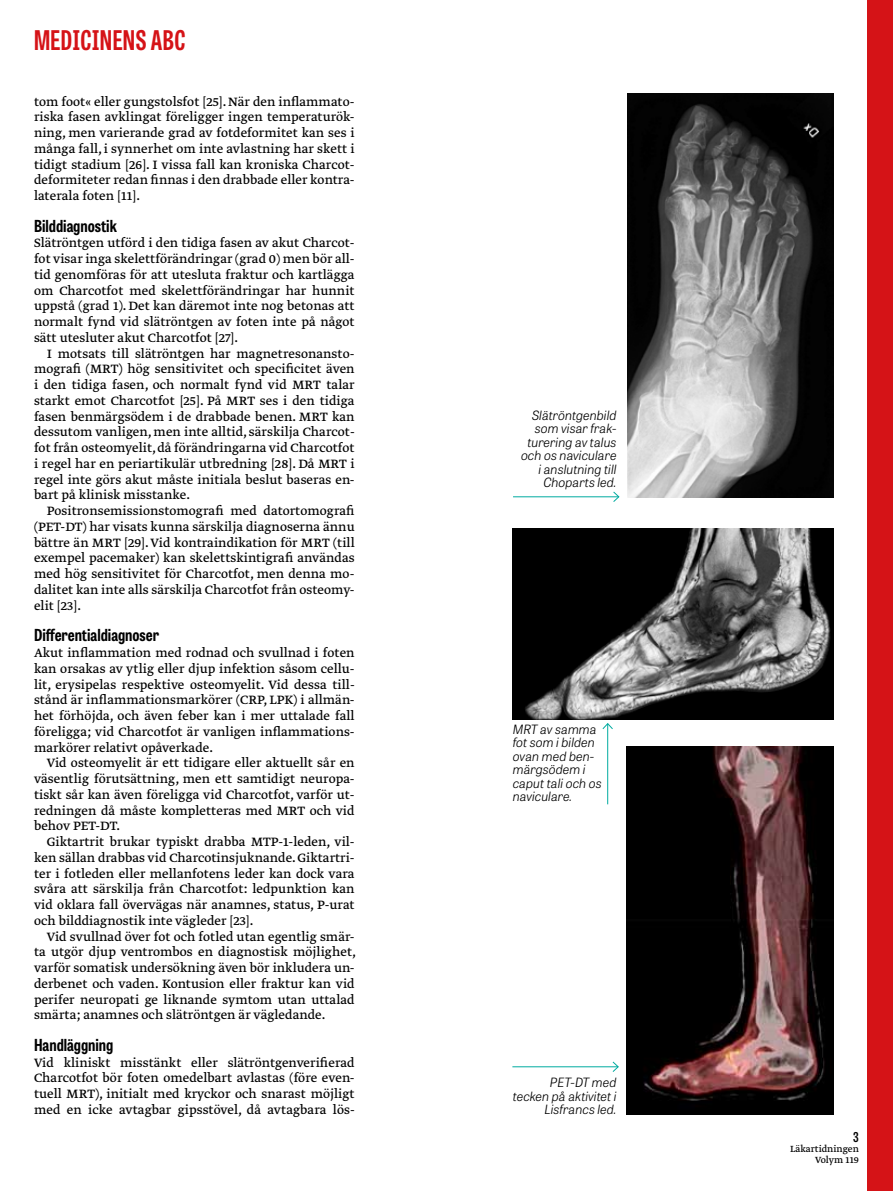
<style>
.page{position:relative;width:893px;height:1191px;background:#fff}
.page>*{position:absolute;margin:0;border:0;box-sizing:border-box;transform-origin:0 0}
.t1{font:700 27px "Tablet Gothic Compressed";letter-spacing:.02em;color:#d51317}
.t2{font:700 16.5px "Tablet Gothic Condensed";color:#000}
.t3{font:14.25px/15.8px "Greta Text Pro Regular Min";color:#000;text-align:justify}
.t4{font:600 13.5px "Tablet Gothic Condensed";color:#000}
.t5{font:italic 300 12.75px/13.5px "Tablet Gothic";color:#000;text-align:right}
.t6{font:10.5px/10.5px "Greta Text Pro";color:#000;text-align:right}
</style>
<div class="page">
<div style="left:867px;top:0;width:26px;height:1191px;background:#d51317"></div>
<img style="left:627px;top:94px;width:206px;height:403px">
<img style="left:627px;top:746px;width:206px;height:368px">
<img style="left:513px;top:529px;width:320px;height:190px">
<hr style="left:607px;top:723px;width:1px;height:81px;background:#00aba0">
<svg style="left:602px;top:723px;width:11px;height:7px"></svg>
<hr style="left:513px;top:496px;width:106px;height:1px;background:#00aba0">
<svg style="left:612px;top:491px;width:8px;height:11px"></svg>
<hr style="left:512px;top:1066px;width:106px;height:1px;background:#00aba0">
<svg style="left:612px;top:1061px;width:7px;height:11px"></svg>
<h1 class="t1" style="left:34px;top:22px;width:153px">MEDICINENS ABC</h1>
<p class="t3" style="left:34px;top:94px;width:322px">tom foot« eller gungstolsfot [25]. När den inflammato&shy;riska fasen avklingat föreligger ingen temperaturök&shy;ning, men varierande grad av fotdeformitet kan ses i många fall, i synnerhet om inte avlastning har skett i tidigt stadium [26]. I vissa fall kan kroniska Charcot&shy;deformiteter redan finnas i den drabbade eller kontra&shy;laterala foten [11].</p>
<p class="t2" style="left:34px;top:214px;width:84px">Bilddiagnostik</p>
<p class="t3" style="left:34px;top:236px;width:322px">Slätröntgen utförd i den tidiga fasen av akut Charcot&shy;fot visar inga skelettförändringar (grad 0) men bör all&shy;tid genomföras för att utesluta fraktur och kartlägga om Charcotfot med skelettförändringar har hunnit uppstå (grad 1). Det kan däremot inte nog betonas att normalt fynd vid slätröntgen av foten inte på något sätt utesluter akut Charcotfot [27].</p>
<p class="t3" style="left:34px;top:346px;width:322px;text-indent:13px">I motsats till slätröntgen har magnetresonansto&shy;mografi (MRT) hög sensitivitet och specificitet även i den tidiga fasen, och normalt fynd vid MRT talar starkt emot Charcotfot [25]. På MRT ses i den tidiga fasen benmärgsödem i de drabbade benen. MRT kan dessutom vanligen, men inte alltid, särskilja Charcot&shy;fot från osteomyelit, då förändringarna vid Charcotfot i regel har en periartikulär utbredning [28]. Då MRT i regel inte görs akut måste initiala beslut baseras en&shy;bart på klinisk misstanke.</p>
<p class="t3" style="left:34px;top:503px;width:322px;text-indent:13px">Positronsemissionstomografi med datortomografi (PET-DT) har visats kunna särskilja diagnoserna ännu bättre än MRT [29]. Vid kontraindikation för MRT (till exempel pacemaker) kan skelettskintigrafi användas med hög sensitivitet för Charcotfot, men denna mo&shy;dalitet kan inte alls särskilja Charcotfot från osteomy&shy;elit [23].</p>
<p class="t2" style="left:34px;top:624px;width:127px">Differentialdiagnoser</p>
<p class="t3" style="left:34px;top:645px;width:322px">Akut inflammation med rodnad och svullnad i foten kan orsakas av ytlig eller djup infektion såsom cellu&shy;lit, erysipelas respektive osteomyelit. Vid dessa till&shy;stånd är inflammationsmarkörer (CRP, LPK) i allmän&shy;het förhöjda, och även feber kan i mer uttalade fall föreligga; vid Charcotfot är vanligen inflammations&shy;markörer relativt opåverkade.</p>
<p class="t3" style="left:34px;top:755px;width:322px;text-indent:13px">Vid osteomyelit är ett tidigare eller aktuellt sår en väsentlig förutsättning, men ett samtidigt neuropa&shy;tiskt sår kan även föreligga vid Charcotfot, varför ut&shy;redningen då måste kompletteras med MRT och vid behov PET-DT.</p>
<p class="t3" style="left:34px;top:834px;width:322px;text-indent:13px">Giktartrit brukar typiskt drabba MTP-1-leden, vil&shy;ken sällan drabbas vid Charcotinsjuknande. Giktartri&shy;ter i fotleden eller mellanfotens leder kan dock vara svåra att särskilja från Charcotfot: ledpunktion kan vid oklara fall övervägas när anamnes, status, P-urat och bilddiagnostik inte vägleder [23].</p>
<p class="t3" style="left:34px;top:929px;width:324px;text-indent:13px">Vid svullnad över fot och fotled utan egentlig smär&shy;ta utgör djup ventrombos en diagnostisk möjlighet, varför somatisk undersökning även bör inkludera un&shy;derbenet och vaden. Kontusion eller fraktur kan vid perifer neuropati ge liknande symtom utan uttalad smärta; anamnes och slätröntgen är vägledande.</p>
<p class="t2" style="left:34px;top:1033px;width:81px">Handläggning</p>
<p class="t3" style="left:34px;top:1055px;width:322px">Vid kliniskt misstänkt eller slätröntgenverifierad Charcotfot bör foten omedelbart avlastas (före even&shy;tuell MRT), initialt med kryckor och snarast möjligt med en icke avtagbar gipsstövel, då avtagbara lös-</p>
<p class="t5" style="left:521px;top:407px;width:97px">Slätröntgenbild som visar frak&shy;turering av talus och os naviculare i anslutning till<br>Choparts led.</p>
<p class="t5" style="left:513px;top:721px;width:91px;text-align:left">MRT av samma fot som i bilden ovan med ben&shy;märgsödem i caput tali och os naviculare.</p>
<p class="t5" style="left:513px;top:1075px;width:105px">PET-DT med tecken på aktivitet i<br>Lisfrancs led.</p>
<p class="t4" style="left:853px;top:1127px;width:7px">3</p>
<p class="t6" style="left:790px;top:1144px;width:70px">Läkartidningen<br>Volym 119</p>
</div>
